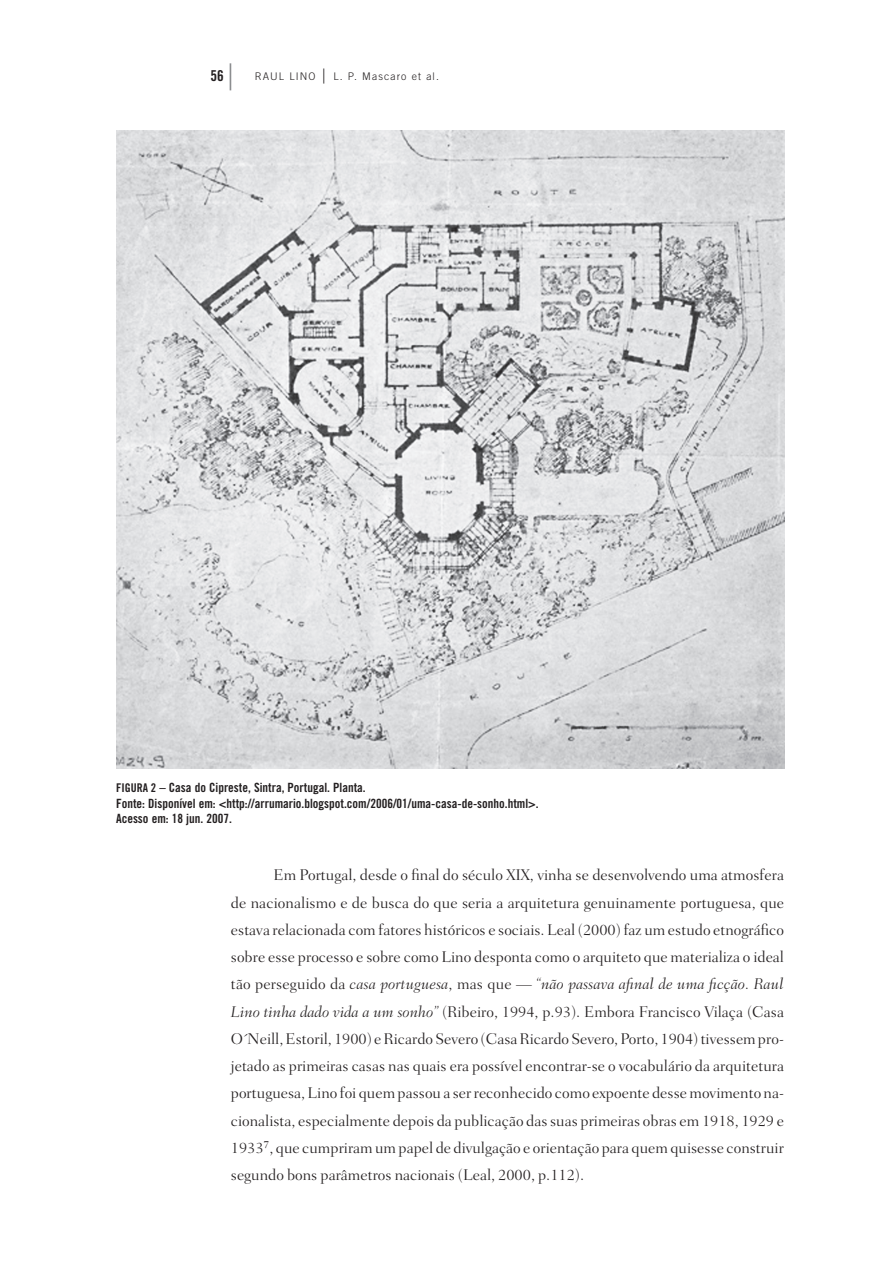
<style>
.page{position:relative;width:894px;height:1266px;background:#fff}
.page>*{position:absolute;margin:0;border:0;box-sizing:border-box;transform-origin:0 0}
.t1{font:300 15.75px/27.3px "Fairfield LH";color:#231f20;text-align:justify}
.t2{font:15px "Trade Gothic Bold Cond Twenty";color:#231f20}
.t3{font:12.75px/15.8px "Trade Gothic Bold Cond Twenty";color:#231f20}
.t4{font:12px "Trade Gothic Bold Cond Twenty";color:#231f20}
.t5{font:300 10.5px "Trade Gothic";letter-spacing:.1em;color:#231f20}
.s1{font-family:"Apple Garamond";font-weight:300;font-size:27px;color:#808285}
.s2{font-family:"Apple Garamond";font-size:15px}
.s3{font-size:12px}
.s4{font-style:italic}
</style>
<div class="page">
<img style="left:116px;top:130px;width:668px;height:638px">
<p class="t2" style="left:210px;top:67px;width:28px">56<span class="s1">|</span></p>
<p class="t5" style="left:255px;top:70px;width:17px">raul</p>
<p class="t5" style="left:289px;top:70px;width:8px">lino</p>
<p class="t5" style="left:320px;top:70px;width:120px"><span class="s2">|</span> L. P. Mascaro et al.</p>
<p class="t3" style="left:116px;top:779px;width:424px;text-indent:35px"><span class="s3">2</span> – Casa do Cipreste, Sintra, Portugal. Planta.<br>Fonte: Disponível em: &lt;http://arrumario.blogspot.com/2006/01/uma‑casa‑de‑sonho.html&gt;.<br>Acesso em: 18 jun. 2007.</p>
<p class="t4" style="left:116px;top:780px;width:12px">Figura</p>
<p class="t1" style="left:231px;top:861px;width:554px;text-indent:43px">Em Portugal, desde o final do século XIX, vinha se desenvolvendo uma atmosfera de nacionalismo e de busca do que seria a arquitetura genuinamente portuguesa, que estava relacionada com fatores históricos e sociais. Leal (2000) faz um estudo etnográfico sobre esse processo e sobre como Lino desponta como o arquiteto que materializa o ideal tão perseguido da <span class="s4">casa portuguesa</span>, mas que — <span class="s4">“não passava afinal de uma ficção. Raul Lino tinha dado vida a um sonho”</span> (Ribeiro, 1994, p.93). Embora Francisco Vilaça (Casa O´Neill, Estoril, 1900) e Ricardo Severo (Casa Ricardo Severo, Porto, 1904) tivessem pro‑ jetado as primeiras casas nas quais era possível encontrar‑se o vocabulário da arquitetura portuguesa, Lino foi quem passou a ser reconhecido como expoente desse movimento na‑ cionalista, especialmente depois da publicação das suas primeiras obras em 1918, 1929 e 1933<sup>7</sup>, que cumpriram um papel de divulgação e orientação para quem quisesse construir segundo bons parâmetros nacionais (Leal, 2000, p.112).</p>
</div>
